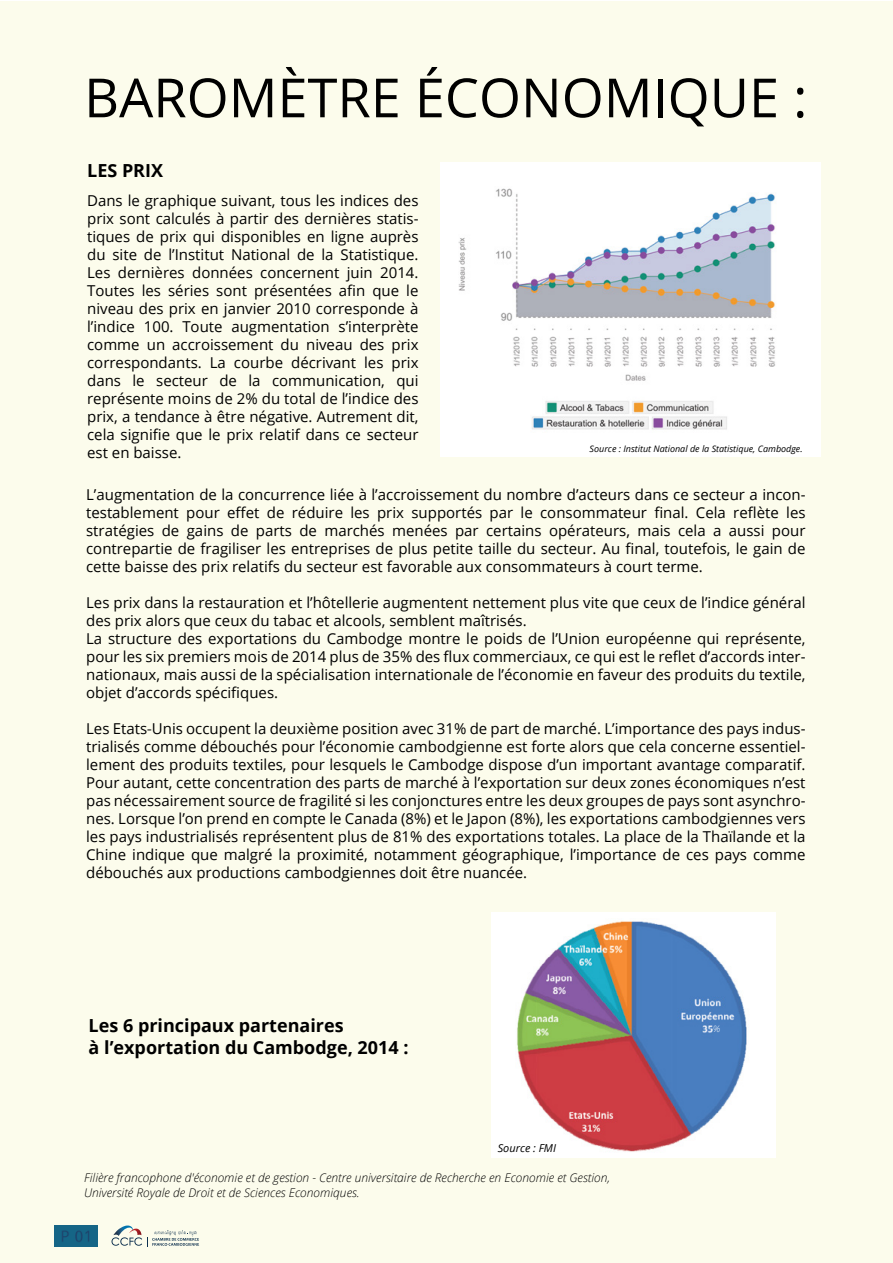
<style>
.page{position:relative;width:893px;height:1263px;background:#fff}
.page>*{position:absolute;margin:0;border:0;box-sizing:border-box;transform-origin:0 0}
.t1{font:54px "Open Sans";color:#000}
.t2{font:700 18px/21.6px "Open Sans";color:#000}
.t3{font:15px/18px "Open Sans";color:#000;text-align:justify}
.t4{font:italic 300 12px/14.4px "Open Sans";color:#000}
.t5{font:italic 10.95px "Open Sans";color:#000}
.t6{font:italic 9px "Open Sans";color:#000}
.t7{font:italic 300 9px "Open Sans";color:#fff}
.s1{font-family:"Myriad Pro"}
</style>
<div class="page">
<div style="left:0;top:1px;width:892px;height:1261px;background:#fcfcec"></div>
<img style="left:491px;top:913px;width:285px;height:245px">
<img style="left:441px;top:162px;width:379px;height:294px">
<img style="left:54px;top:1226px;width:43px;height:20px">
<svg style="left:112px;top:1225px;width:87px;height:21px"></svg>
<h1 class="t1" style="left:84px;top:60px;width:725px">BAROMÈTRE ÉCONOMIQUE :</h1>
<p class="t2" style="left:87px;top:159px;width:77px">LES PRIX</p>
<p class="t3" style="left:87px;top:191px;width:333px">Dans le graphique suivant, tous les indices des prix sont calculés à partir des dernières statis&shy;tiques de prix qui disponibles en ligne auprès du site de l’Institut National de la Statistique.<br>Les dernières données concernent juin 2014.<br>Toutes les séries sont présentées afin que le niveau des prix en janvier 2010 corresponde à l’indice 100. Toute augmentation s’interprète comme un accroissement du niveau des prix correspondants. La courbe décrivant les prix dans le secteur de la communication, qui représente moins de 2% du total de l’indice des prix, a tendance à être négative. Autrement dit, cela signifie que le prix relatif dans ce secteur est en baisse.</p>
<p class="t6" style="left:590px;top:442px;width:215px">Source : Institut National de la Statistique, Cambodge.</p>
<p class="t3" style="left:86px;top:485px;width:721px">L’augmentation de la concurrence liée à l’accroissement du nombre d’acteurs dans ce secteur a incon&shy;testablement pour effet de réduire les prix supportés par le consommateur final. Cela reflète les stratégies de gains de parts de marchés menées par certains opérateurs, mais cela a aussi pour contrepartie de fragiliser les entreprises de plus petite taille du secteur. Au final, toutefois, le gain de cette baisse des prix relatifs du secteur est favorable aux consommateurs à court terme.</p>
<p class="t3" style="left:86px;top:593px;width:721px;text-align:left">Les prix dans la restauration et l’hôtellerie augmentent nettement plus vite que ceux de l’indice général des prix alors que ceux du tabac et alcools, semblent maîtrisés.<br>La structure des exportations du Cambodge montre le poids de l’Union européenne qui représente, pour les six premiers mois de 2014 plus de 35% des flux commerciaux, ce qui est le reflet d’accords inter&shy;nationaux, mais aussi de la spécialisation internationale de l’économie en faveur des produits du textile, objet d’accords spécifiques.</p>
<p class="t3" style="left:86px;top:719px;width:721px">Les Etats<span class="s1">‐</span>Unis occupent la deuxième position avec 31% de part de marché. L’importance des pays indus&shy;trialisés comme débouchés pour l’économie cambodgienne est forte alors que cela concerne essentiel&shy;lement des produits textiles, pour lesquels le Cambodge dispose d’un important avantage comparatif.<br>Pour autant, cette concentration des parts de marché à l’exportation sur deux zones économiques n’est pas nécessairement source de fragilité si les conjonctures entre les deux groupes de pays sont asynchro&shy;nes. Lorsque l’on prend en compte le Canada (8%) et le Japon (8%), les exportations cambodgiennes vers les pays industrialisés représentent plus de 81% des exportations totales. La place de la Thaïlande et la Chine indique que malgré la proximité, notamment géographique, l’importance de ces pays comme débouchés aux productions cambodgiennes doit être nuancée.</p>
<p class="t2" style="left:89px;top:1015px;width:321px">Les 6 principaux partenaires<br>à l’exportation du Cambodge, 2014 :</p>
<p class="t5" style="left:498px;top:1140px;width:60px">Source : FMI</p>
<p class="t4" style="left:84px;top:1170px;width:528px">Filière francophone d'économie et de gestion - Centre universitaire de Recherche en Economie et Gestion,<br>Université Royale de Droit et de Sciences Economiques.</p>
<p class="t7" style="left:713px;top:1023px;width:8px">%</p>
</div>
